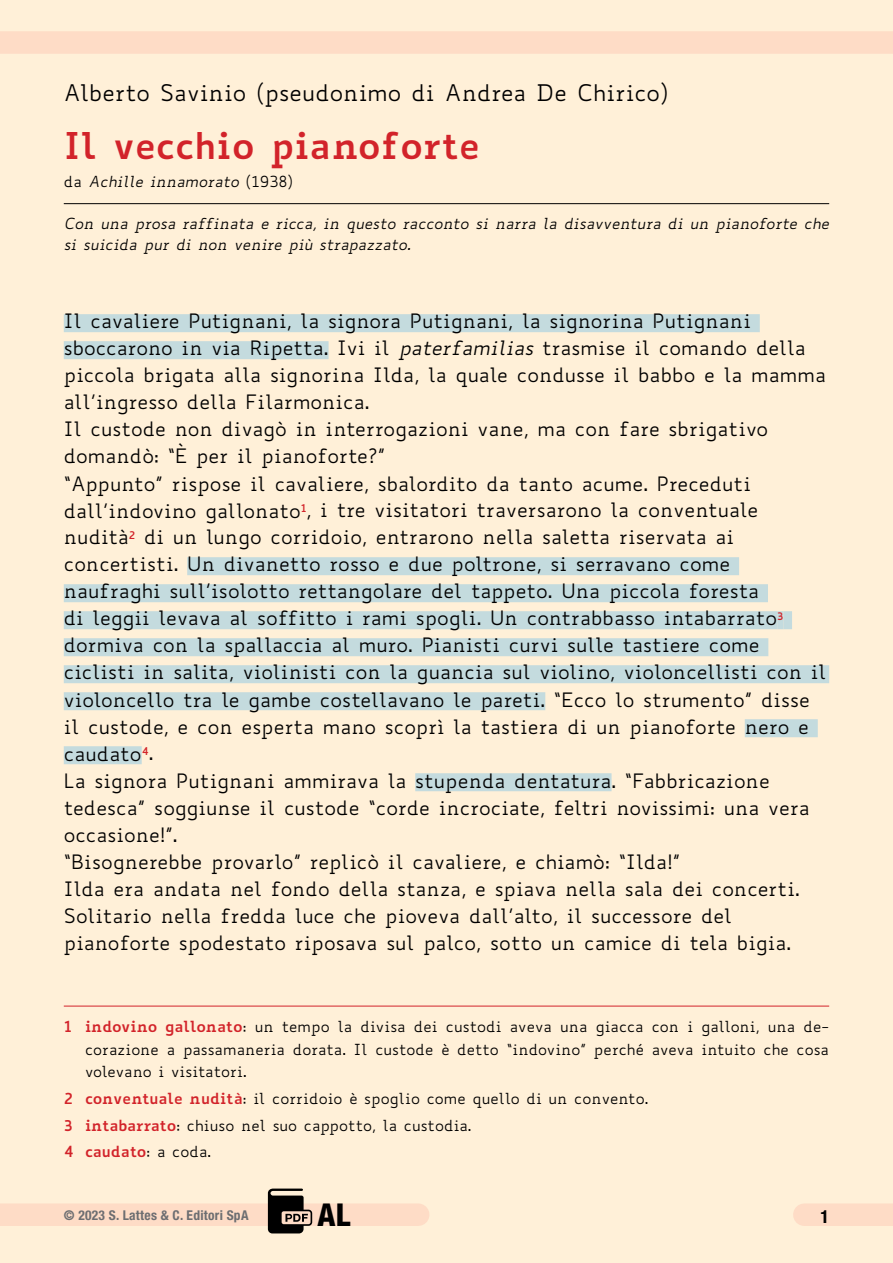
<style>
.page{position:relative;width:893px;height:1263px;background:#fff0d8}
.page>*{position:absolute;margin:0;border:0;box-sizing:border-box;transform-origin:0 0}
.t1{font:700 36px "Biancoenero";color:#d2232a}
.t2{font:800 condensed 31.5px "Helvetica Neue LT Std";color:#000}
.t3{font:22.5px "Biancoenero";color:#000}
.t4{font:19.5px/27px "Biancoenero";color:#000}
.t5{font:700 condensed 18px "Helvetica Neue LT Std";color:#000}
.t6{font:15px/22.5px "Biancoenero";color:#000;text-align:justify}
.t7{font:italic 15px/21px "Biancoenero";color:#000}
.t8{font:700 condensed 13.5px "Helvetica Neue LT Std";letter-spacing:.02em;color:#6d6e71}
.s1{font-style:normal}
.s2{font-style:italic}
.s3{font-weight:700;color:#d2232a}
</style>
<div class="page">
<div style="left:0;top:1203px;width:418px;height:23px;background:#fedcc6"></div>
<div style="left:0;top:31px;width:893px;height:23px;background:#fedcc6"></div>
<hr style="left:64px;top:203px;width:765px;height:1px;background:#000">
<div style="left:64px;top:314px;width:696px;height:18px;background:#c4dbde"></div>
<div style="left:64px;top:341px;width:265px;height:18px;background:#c4dbde"></div>
<div style="left:187px;top:557px;width:552px;height:18px;background:#c4dbde"></div>
<div style="left:64px;top:584px;width:704px;height:18px;background:#c4dbde"></div>
<div style="left:64px;top:611px;width:713px;height:18px;background:#c4dbde"></div>
<div style="left:777px;top:611px;width:6px;height:18px;background:#c4dbde"></div>
<div style="left:783px;top:611px;width:9px;height:18px;background:#c4dbde"></div>
<div style="left:64px;top:638px;width:704px;height:18px;background:#c4dbde"></div>
<div style="left:64px;top:665px;width:765px;height:18px;background:#c4dbde"></div>
<div style="left:64px;top:692px;width:481px;height:18px;background:#c4dbde"></div>
<div style="left:745px;top:719px;width:73px;height:18px;background:#c4dbde"></div>
<div style="left:64px;top:746px;width:78px;height:18px;background:#c4dbde"></div>
<div style="left:415px;top:773px;width:197px;height:18px;background:#c4dbde"></div>
<hr style="left:64px;top:1006px;width:765px;height:1px;background:#d2232a">
<div style="left:804px;top:1203px;width:89px;height:23px;background:#fedcc6"></div>
<svg style="left:268px;top:1188px;width:44px;height:45px"></svg>
<p class="t3" style="left:64px;top:78px;width:606px">Alberto Savinio (pseudonimo di Andrea De Chirico)</p>
<h1 class="t1" style="left:64px;top:114px;width:417px">Il vecchio pianoforte</h1>
<p class="t7" style="left:64px;top:171px;width:231px"><span class="s1">da</span> Achille innamorato <span class="s1">(1938)</span></p>
<p class="t7" style="left:64px;top:213px;width:767px">Con una prosa raffinata e ricca, in questo racconto si narra la disavventura di un pianoforte che si suicida pur di non venire più strapazzato.</p>
<p class="t4" style="left:64px;top:307px;width:764px">Il cavaliere Putignani, la signora Putignani, la signorina Putignani sboccarono in via Ripetta. Ivi il <span class="s2">paterfamilias</span> trasmise il comando della piccola brigata alla signorina Ilda, la quale condusse il babbo e la mamma all’ingresso della Filarmonica.<br>Il custode non divagò in interrogazioni vane, ma con fare sbrigativo domandò: “È per il pianoforte?”<br>“Appunto” rispose il cavaliere, sbalordito da tanto acume. Preceduti dall’indovino gallonato<sup>1</sup>, i tre visitatori traversarono la conventuale nudità<sup>2</sup> di un lungo corridoio, entrarono nella saletta riservata ai concertisti. Un divanetto rosso e due poltrone, si serravano come naufraghi sull’isolotto rettangolare del tappeto. Una piccola foresta<br>di leggii levava al soffitto i rami spogli. Un contrabbasso intabarrato<sup>3 </sup>dormiva con la spallaccia al muro. Pianisti curvi sulle tastiere come ciclisti in salita, violinisti con la guancia sul violino, violoncellisti con il violoncello tra le gambe costellavano le pareti. “Ecco lo strumento” disse il custode, e con esperta mano scoprì la tastiera di un pianoforte nero e caudato<sup>4</sup>.<br>La signora Putignani ammirava la stupenda dentatura. “Fabbricazione tedesca” soggiunse il custode “corde incrociate, feltri novissimi: una vera occasione!”.<br>“Bisognerebbe provarlo” replicò il cavaliere, e chiamò: “Ilda!”<br>Ilda era andata nel fondo della stanza, e spiava nella sala dei concerti.<br>Solitario nella fredda luce che pioveva dall’alto, il successore del pianoforte spodestato riposava sul palco, sotto un camice di tela bigia.</p>
<p class="t6" style="left:85px;top:1015px;width:746px;text-indent:-21px"><span class="s3">1 indovino gallonato</span>: un tempo la divisa dei custodi aveva una giacca con i galloni, una de&shy;corazione a passamaneria dorata. Il custode è detto “indovino” perché aveva intuito che cosa volevano i visitatori.</p>
<p class="t6" style="left:64px;top:1085px;width:586px;line-height:26.7px;text-align:left"><span class="s3">2 conventuale nudità</span>: il corridoio è spoglio come quello di un convento.<br><span class="s3">3 intabarrato</span>: chiuso nel suo cappotto, la custodia.<br><span class="s3">4 caudato</span>: a coda.</p>
<p class="t8" style="left:64px;top:1206px;width:186px">© 2023 S. Lattes &amp; C. Editori SpA</p>
<h2 class="t2" style="left:318px;top:1195px;width:34px">AL</h2>
<p class="t5" style="left:820px;top:1206px;width:10px">1</p>
</div>
